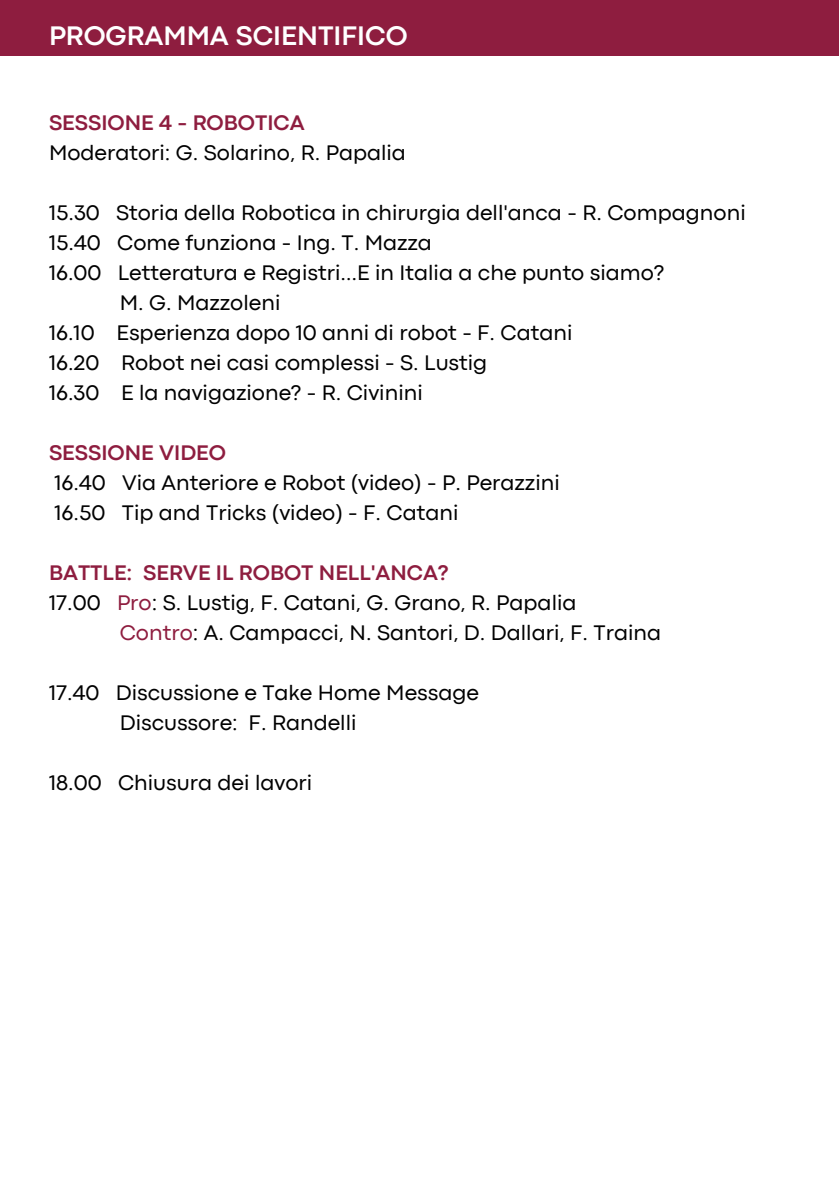
<style>
.page{position:relative;width:839px;height:1191px;background:#fff}
.page>*{position:absolute;margin:0;border:0;box-sizing:border-box;transform-origin:0 0}
.t1{font:700 28px "Codec Pro";color:#fff}
.t2{font:22px/30px "Codec Pro";color:#000}
.t3{font:700 22px "Codec Pro";color:#8e1d3f}
.s1{color:#8e1d3f}
</style>
<div class="page">
<div style="left:0;top:0;width:838px;height:56px;background:#8e1d3f"></div>
<h1 class="t1" style="left:49px;top:26px;width:360px">PROGRAMMA SCIENTIFICO</h1>
<p class="t3" style="left:49px;top:114px;width:257px">SESSIONE 4 - ROBOTICA</p>
<p class="t2" style="left:49px;top:139px;width:358px">Moderatori: G. Solarino, R. Papalia</p>
<p class="t2" style="left:49px;top:199px;width:698px">15.30 Storia della Robotica in chirurgia dell'anca - R. Compagnoni</p>
<p class="t2" style="left:49px;top:229px;width:384px">15.40 Come funziona - Ing. T. Mazza</p>
<p class="t2" style="left:49px;top:259px;width:616px">16.00 Letteratura e Registri…E in Italia a che punto siamo?</p>
<p class="t2" style="left:120px;top:289px;width:162px">M. G. Mazzoleni</p>
<p class="t2" style="left:49px;top:319px;width:525px">16.10 Esperienza dopo 10 anni di robot - F. Catani</p>
<p class="t2" style="left:49px;top:349px;width:440px">16.20 Robot nei casi complessi - S. Lustig</p>
<p class="t2" style="left:49px;top:379px;width:375px">16.30 E la navigazione? - R. Civinini</p>
<p class="t3" style="left:49px;top:444px;width:178px">SESSIONE VIDEO</p>
<p class="t2" style="left:54px;top:469px;width:507px">16.40 Via Anteriore e Robot (video) - P. Perazzini<br>16.50 Tip and Tricks (video) - F. Catani</p>
<p class="t3" style="left:49px;top:564px;width:401px">BATTLE: SERVE IL ROBOT NELL'ANCA?</p>
<p class="t2" style="left:49px;top:589px;width:529px">17.00 <span class="s1">Pro</span>: S. Lustig, F. Catani, G. Grano, R. Papalia</p>
<p class="t2" style="left:120px;top:619px;width:543px"><span class="s1">Contro</span>: A. Campacci, N. Santori, D. Dallari, F. Traina</p>
<p class="t2" style="left:120px;top:679px;width:361px;text-indent:-71px">17.40 Discussione e Take Home Message<br>Discussore: F. Randelli</p>
<p class="t2" style="left:49px;top:769px;width:265px">18.00 Chiusura dei lavori</p>
</div>
